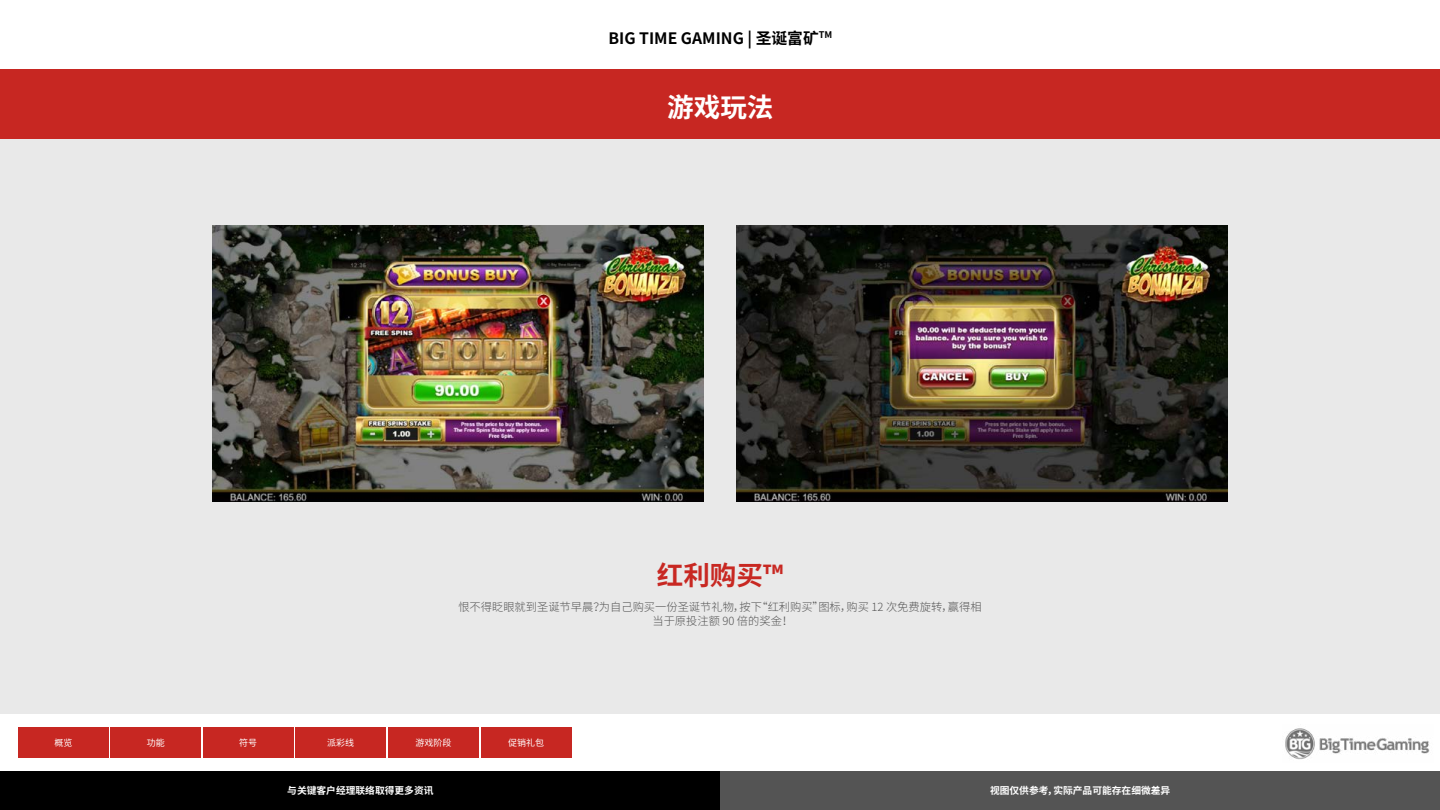
<style>
.page{position:relative;width:1440px;height:810px;background:#fff}
.page>*{position:absolute;margin:0;border:0;box-sizing:border-box;transform-origin:0 0}
.t1{font:700 26.55px "Noto Sans CJ Ktc";color:#c82822}
.t2{font:700 26.55px "Noto Sans CJ Ktc";color:#fff}
.t3{font:700 15.75px "Noto Sans CJ Ktc";color:#000}
.t4{font:300 11.25px/13.5px "Noto Sans CJ Ktc";color:#545454;text-align:center}
.t5{font:700 9.75px "Noto Sans CJ Ktc";color:#fff}
.t6{font:9px "Noto Sans CJ Ktc";color:#fff}
</style>
<div class="page">
<div style="left:0;top:69px;width:1440px;height:645px;background:#e8e8e8"></div>
<div style="left:0;top:69px;width:1440px;height:69px;background:#c72722"></div>
<img style="left:1285px;top:728px;width:145px;height:32px">
<div style="left:0;top:771px;width:720px;height:39px;background:#000"></div>
<div style="left:720px;top:771px;width:720px;height:39px;background:#545454"></div>
<div style="left:18px;top:728px;width:91px;height:30px;background:#c72722"></div>
<div style="left:111px;top:728px;width:90px;height:30px;background:#c72722"></div>
<div style="left:203px;top:728px;width:90px;height:30px;background:#c72722"></div>
<div style="left:296px;top:728px;width:90px;height:30px;background:#c72722"></div>
<div style="left:388px;top:728px;width:91px;height:30px;background:#c72722"></div>
<div style="left:481px;top:728px;width:90px;height:30px;background:#c72722"></div>
<img style="left:213px;top:225px;width:490px;height:276px">
<img style="left:737px;top:225px;width:490px;height:276px">
<h2 class="t3" style="left:608px;top:29px;width:225px">BIG TIME GAMING | 圣诞富矿<sup>TM</sup></h2>
<h1 class="t2" style="left:667px;top:92px;width:108px">游戏玩法</h1>
<h1 class="t1" style="left:657px;top:560px;width:128px">红利购买™</h1>
<p class="t4" style="left:458px;top:601px;width:525px">恨不得眨眼就到圣诞节早晨？为自己购买一份圣诞节礼物，按下“红利购买”图标，购买 12 次免费旋转，赢得相当于原投注额 90 倍的奖金！</p>
<p class="t6" style="left:55px;top:738px;width:19px">概览</p>
<p class="t6" style="left:147px;top:738px;width:19px">功能</p>
<p class="t6" style="left:239px;top:738px;width:19px">符号</p>
<p class="t6" style="left:327px;top:738px;width:28px">派彩线</p>
<p class="t6" style="left:415px;top:738px;width:37px">游戏阶段</p>
<p class="t6" style="left:508px;top:738px;width:37px">促销礼包</p>
<p class="t5" style="left:287px;top:785px;width:148px">与关键客户经理联络取得更多资讯</p>
<p class="t5" style="left:990px;top:785px;width:182px">视图仅供参考，实际产品可能存在细微差异</p>
</div>
